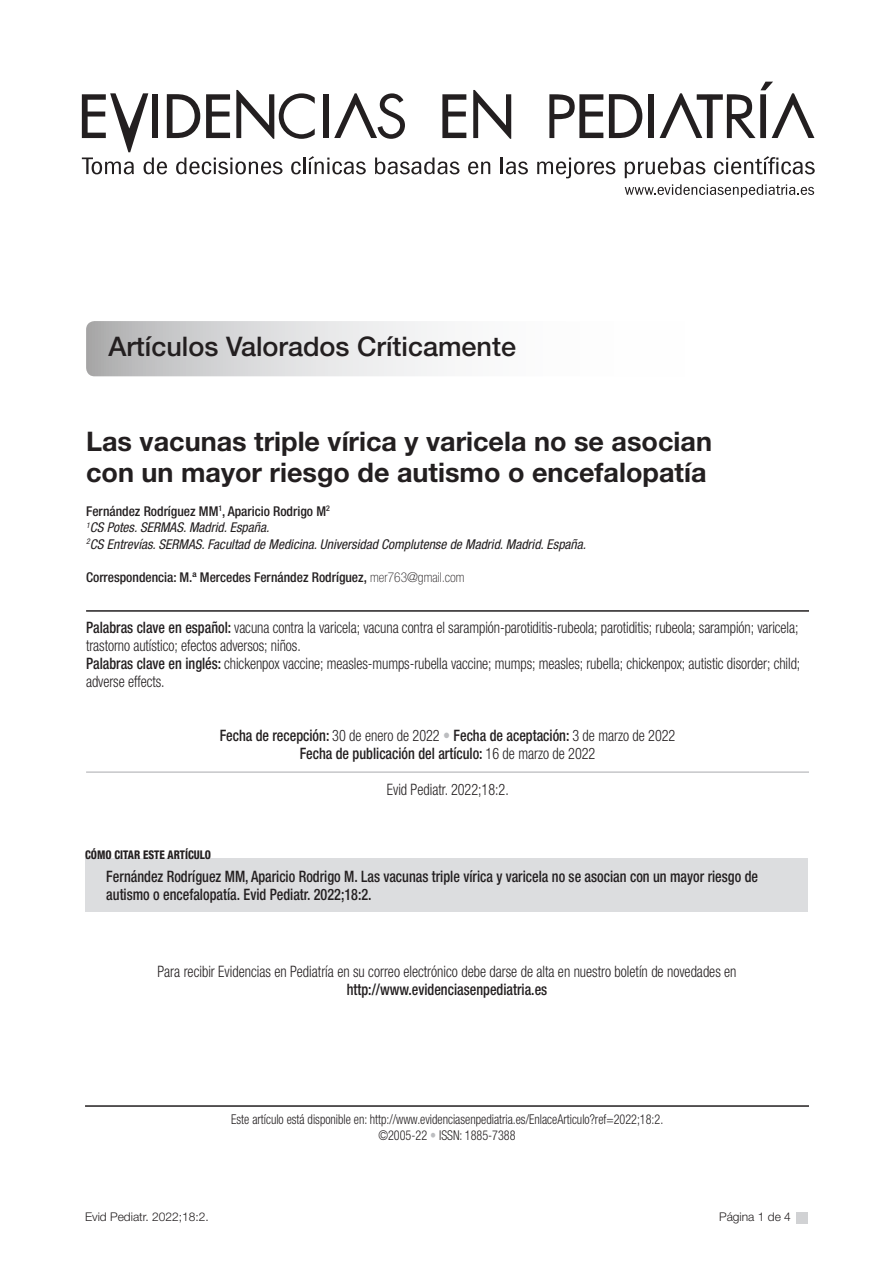
<style>
.page{position:relative;width:893px;height:1263px;background:#fff}
.page>*{position:absolute;margin:0;border:0;box-sizing:border-box;transform-origin:0 0}
.t1{font:700 27px/31.5px "Helvetica Neue LT Std";color:#231f20}
.t2{font:500 27px "Helvetica Neue";color:#231f20}
.t3{font:300 condensed 15.75px/18px "Helvetica Neue LT Std";letter-spacing:-.005em;color:#231f20;scale:.9 1}
.t4{font:500 condensed 15.75px/18px "Helvetica Neue LT Std";color:#231f20;scale:.9 1}
.t5{font:300 condensed 13.5px/16.5px "Helvetica Neue LT Std";color:#231f20;text-align:center;scale:.9 1}
.t6{font:italic condensed 13.5px "Helvetica Neue LT Std";color:#231f20}
.t7{font:500 condensed 13.5px "Helvetica Neue LT Std";color:#231f20}
.t8{font:300 12px "Helvetica Neue";color:#231f20}
.t9{font:800 condensed 12px "Helvetica Neue LT Std";color:#231f20;scale:.9 1}
.s1{font-weight:100}
.s2{font-weight:500}
.s3{font-weight:300}
.s4{font-weight:300;color:#bcbdc0}
.s5{color:#bcbdc0}
</style>
<div class="page">
<div style="left:797px;top:1212px;width:11px;height:11px;background:#d1d2d4"></div>
<svg style="left:537px;top:158px;width:78px;height:20px"></svg>
<svg style="left:625px;top:157px;width:80px;height:21px"></svg>
<svg style="left:714px;top:156px;width:101px;height:18px"></svg>
<svg style="left:625px;top:184px;width:189px;height:13px"></svg>
<svg style="left:549px;top:94px;width:54px;height:44px"></svg>
<div style="left:648px;top:94px;width:6px;height:44px;background:#231f20"></div>
<svg style="left:609px;top:94px;width:33px;height:44px"></svg>
<svg style="left:660px;top:82px;width:154px;height:56px"></svg>
<svg style="left:82px;top:90px;width:446px;height:84px"></svg>
<svg style="left:86px;top:321px;width:723px;height:55px"></svg>
<hr style="left:86px;top:610px;width:723px;height:2px;background:#231f20">
<hr style="left:86px;top:772px;width:723px;height:1px;background:#a8a9ad">
<div style="left:85px;top:858px;width:723px;height:54px;background:#dcdddf"></div>
<hr style="left:85px;top:1105px;width:724px;height:2px;background:#231f20">
<p class="t2" style="left:108px;top:330px;width:409px">Artículos Valorados Críticamente</p>
<p class="t1" style="left:86px;top:425px;width:627px">Las vacunas triple vírica y varicela no se asocian con un mayor riesgo de autismo o encefalopatía</p>
<p class="t7" style="left:86px;top:503px;width:245px">Fernández Rodríguez MM<sup>1</sup>, Aparicio Rodrigo M<sup>2</sup></p>
<p class="t6" style="left:86px;top:520px;width:185px"><sup>1</sup>CS Potes. SERMAS. Madrid. España.</p>
<p class="t6" style="left:86px;top:536px;width:501px"><sup>2</sup>CS Entrevías. SERMAS. Facultad de Medicina. Universidad Complutense de Madrid. Madrid. España.</p>
<p class="t7" style="left:86px;top:569px;width:380px">Correspondencia: M.ª Mercedes Fernández Rodríguez, <span class="s1">mer763@gmail.com</span></p>
<p class="t3" style="left:86px;top:618px;width:793px"><span class="s2">Palabras clave en español:</span> vacuna contra la varicela; vacuna contra el sarampión-parotiditis-rubeola; parotiditis; rubeola; sarampión; varicela; trastorno autístico; efectos adversos; niños.</p>
<p class="t3" style="left:86px;top:654px;width:795px"><span class="s2">Palabras clave en inglés:</span> chickenpox vaccine; measles-mumps-rubella vaccine; mumps; measles; rubella; chickenpox; autistic disorder; child; adverse effects.</p>
<p class="t4" style="left:220px;top:726px;width:508px">Fecha de recepción: <span class="s3">30 de enero de 2022</span> <span class="s4">•</span> Fecha de aceptación: <span class="s3">3 de marzo de 2022</span></p>
<p class="t4" style="left:300px;top:744px;width:330px">Fecha de publicación del artículo: <span class="s3">16 de marzo de 2022</span></p>
<p class="t3" style="left:387px;top:780px;width:137px">Evid Pediatr. 2022;18:2.</p>
<p class="t9" style="left:85px;top:847px;width:141px">CÓMO CITAR ESTE ARTÍCULO</p>
<p class="t4" style="left:106px;top:867px;width:726px">Fernández Rodríguez MM, Aparicio Rodrigo M. Las vacunas triple vírica y varicela no se asocian con un mayor riesgo de autismo o encefalopatía. Evid Pediatr. 2022;18:2.</p>
<p class="t3" style="left:157px;top:962px;width:645px">Para recibir Evidencias en Pediatría en su correo electrónico debe darse de alta en nuestro boletín de novedades en</p>
<p class="t4" style="left:347px;top:980px;width:224px">http://www.evidenciasenpediatria.es</p>
<p class="t5" style="left:231px;top:1111px;width:482px">Este artículo está disponible en: http://www.evidenciasenpediatria.es/EnlaceArticulo?ref=2022;18:2. ©2005-22 <span class="s5">•</span> ISSN: 1885-7388</p>
<p class="t8" style="left:85px;top:1210px;width:125px">Evid Pediatr. 2022;18:2.</p>
<p class="t8" style="left:719px;top:1210px;width:73px">Página 1 de 4</p>
</div>
